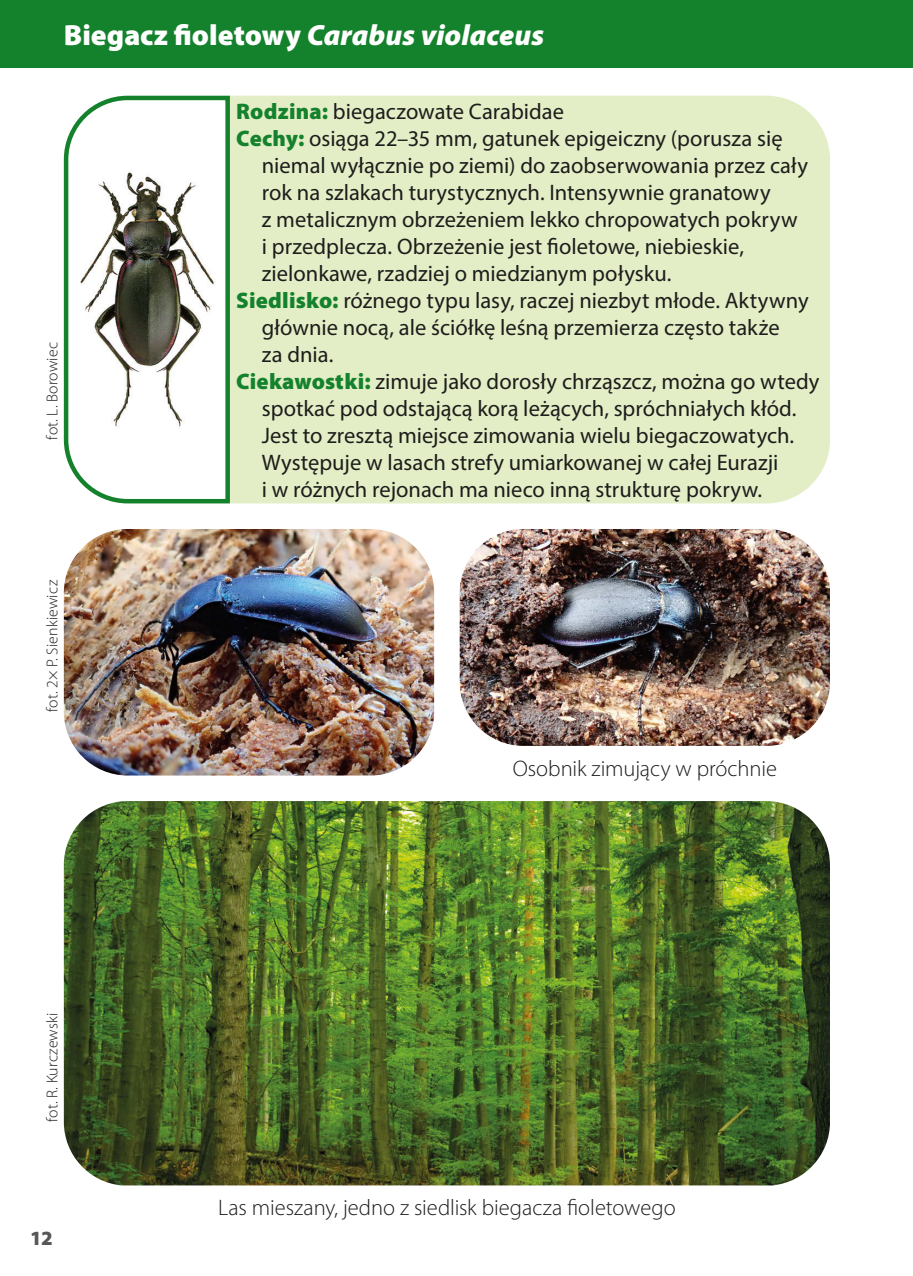
<style>
.page{position:relative;width:913px;height:1276px;background:#fff}
.page>*{position:absolute;margin:0;border:0;box-sizing:border-box;transform-origin:0 0}
.Gatunek{font:900 29.25px "Myriad Pro";color:#fff}
.Opis_gatunku{font:22.5px/27px "Myriad Pro";color:#1d1d1b}
.podpis_foto_1{font:300 22.5px "Myriad Pro";color:#1d1d1b}
.t1{font:900 20.25px "Myriad Pro";color:#575756}
.autor_foto{font:300 15.75px "Myriad Pro";letter-spacing:.01em;color:#1d1d1b}
.s1{font-style:italic}
.s2{font-weight:900;color:#14822c}
</style>
<div class="page">
<div style="left:0;top:0;width:912px;height:68px;background:#14822c"></div>
<div style="left:232px;top:96px;width:597px;height:407px;background:#e3edc6"></div>
<svg style="left:63px;top:95px;width:169px;height:409px"></svg>
<img style="left:459px;top:529px;width:370px;height:217px">
<img style="left:64px;top:529px;width:370px;height:246px">
<img style="left:64px;top:801px;width:765px;height:384px">
<p class="Gatunek" style="left:64px;top:16px;width:482px">Biegacz fioletowy <span class="s1">Carabus violaceus</span></p>
<p class="autor_foto" style="left:43px;top:440px;width:99px;rotate:-90deg">fot. L. Borowiec</p>
<p class="Opis_gatunku" style="left:236px;top:98px;width:329px"><span class="s2">Rodzina:</span> biegaczowate Carabidae</p>
<p class="Opis_gatunku" style="left:262px;top:125px;width:547px;text-indent:-26px"><span class="s2">Cechy:</span> osiąga 22–35 mm, gatunek epigeiczny (porusza się niemal wyłącznie po ziemi) do zaobserwowania przez cały rok na szlakach turystycznych. Intensywnie granatowy<br>z metalicznym obrzeżeniem lekko chropowatych pokryw i przedplecza. Obrzeżenie jest fioletowe, niebieskie, zielonkawe, rzadziej o miedzianym połysku.</p>
<p class="Opis_gatunku" style="left:262px;top:287px;width:548px;text-indent:-26px"><span class="s2">Siedlisko:</span> różnego typu lasy, raczej niezbyt młode. Aktywny głównie nocą, ale ściółkę leśną przemierza często także<br>za dnia.</p>
<p class="Opis_gatunku" style="left:262px;top:368px;width:559px;text-indent:-26px"><span class="s2">Ciekawostki:</span> zimuje jako dorosły chrząszcz, można go wtedy spotkać pod odstającą korą leżących, spróchniałych kłód.<br>Jest to zresztą miejsce zimowania wielu biegaczowatych.<br>Występuje w lasach strefy umiarkowanej w całej Eurazji<br>i w różnych rejonach ma nieco inną strukturę pokryw.</p>
<p class="autor_foto" style="left:43px;top:712px;width:133px;rotate:-90deg">fot. 2× P. Sienkiewicz</p>
<p class="podpis_foto_1" style="left:512px;top:754px;width:265px">Osobnik zimujący w próchnie</p>
<p class="autor_foto" style="left:43px;top:1122px;width:111px;rotate:-90deg">fot. R. Kurczewski</p>
<p class="t1" style="left:30px;top:1225px;width:24px">12</p>
<p class="podpis_foto_1" style="left:218px;top:1194px;width:459px">Las mieszany, jedno z siedlisk biegacza fioletowego</p>
</div>
